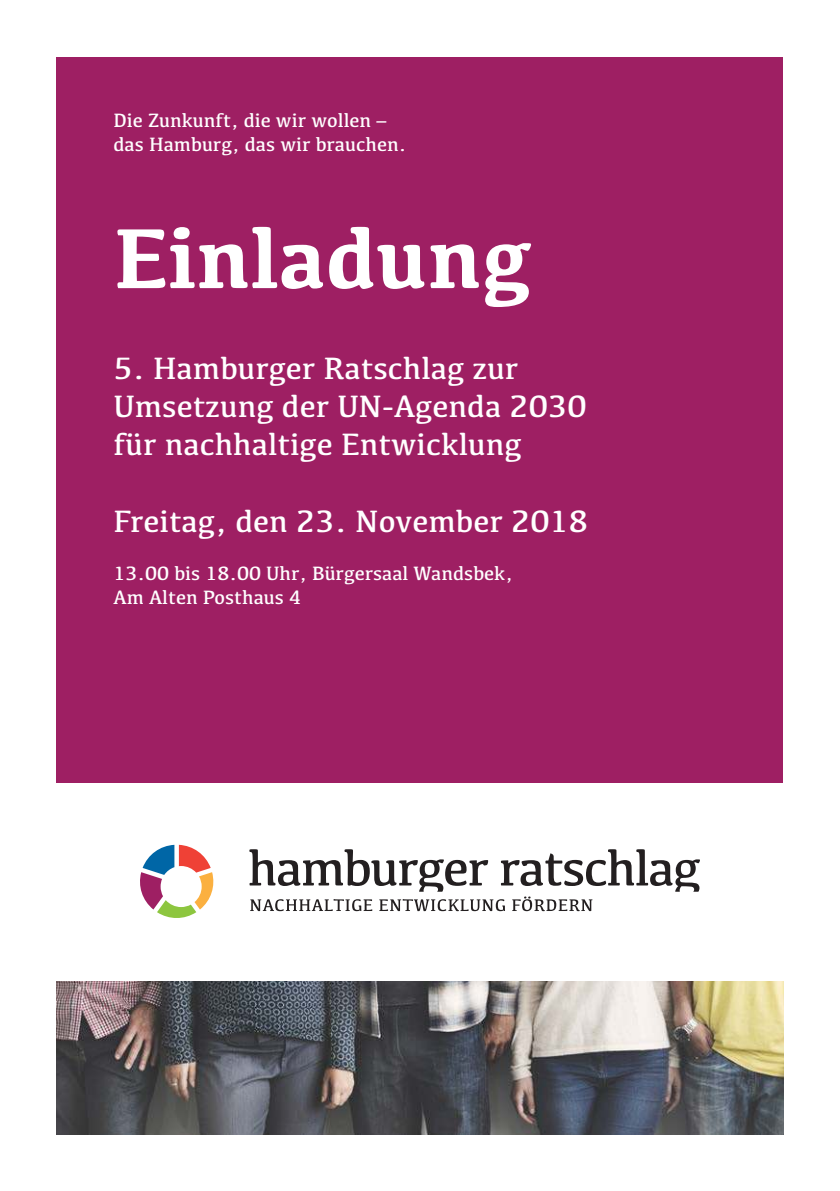
<style>
.page{position:relative;width:840px;height:1191px;background:#fff}
.page>*{position:absolute;margin:0;border:0;box-sizing:border-box;transform-origin:0 0}
.t1{font:700 88px "Kefa";color:#fff}
.t2{font:32px/38.4px "Kefa";color:#fff}
.t3{font:20px/24px "Kefa";color:#fff}
</style>
<div class="page">
<div style="left:57px;top:57px;width:725px;height:725px;background:#9e1f63"></div>
<img style="left:57px;top:981px;width:725px;height:153px">
<svg style="left:140px;top:845px;width:74px;height:73px"></svg>
<svg style="left:249px;top:849px;width:450px;height:62px"></svg>
<p class="t3" style="left:113px;top:109px;width:294px">Die Zunkunft, die wir wollen – das Hamburg, das wir brauchen.</p>
<h1 class="t1" style="left:113px;top:220px;width:420px">Einladung</h1>
<h2 class="t2" style="left:113px;top:349px;width:474px">5. Hamburger Ratschlag zur<br>Umsetzung der UN-Agenda 2030 für nachhaltige Entwicklung</h2>
<h2 class="t2" style="left:113px;top:503px;width:476px">Freitag, den 23. November 2018</h2>
<p class="t3" style="left:113px;top:562px;width:401px">13.00 bis 18.00 Uhr, Bürgersaal Wandsbek,<br>Am Alten Posthaus 4</p>
</div>
